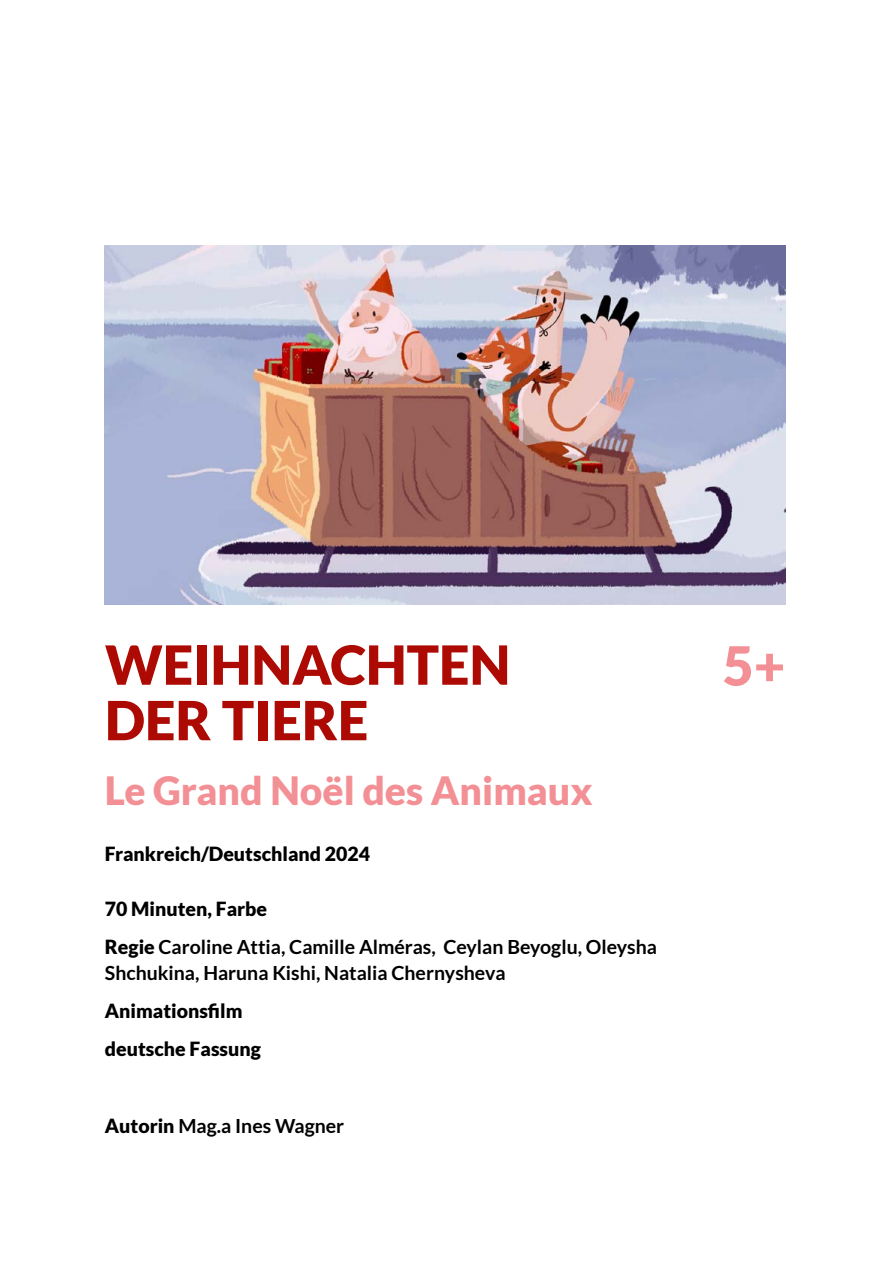
<style>
.page{position:relative;width:893px;height:1263px;background:#fff}
.page>*{position:absolute;margin:0;border:0;box-sizing:border-box;transform-origin:0 0}
.t1{font:900 54px/55.5px "Lato";color:#ad0a04}
.t2{font:900 54px "Lato";color:#f39095}
.t3{font:900 39px "Lato";color:#f39095}
.t4{font:700 19.5px/38.2px "Lato";color:#000}
.t5{font:900 19.5px/38.2px "Lato";color:#000}
.s1{font-weight:900}
</style>
<div class="page">
<img style="left:105px;top:246px;width:680px;height:358px">
<h1 class="t1" style="left:105px;top:636px;width:407px">WEIHNACHTEN<br>DER TIERE</h1>
<h2 class="t3" style="left:105px;top:768px;width:490px">Le Grand Noël des Animaux</h2>
<p class="t5" style="left:105px;top:834px;width:267px">Frankreich/Deutschland 2024</p>
<p class="t4" style="left:105px;top:889px;width:554px"><span class="s1">70 Minuten, Farbe<br>Regie</span> Caroline Attia, Camille Alméras, Ceylan Beyoglu, Oleysha</p>
<p class="t4" style="left:105px;top:953px;width:402px">Shchukina, Haruna Kishi, Natalia Chernysheva</p>
<p class="t5" style="left:105px;top:991px;width:158px">Animationsfilm deutsche Fassung</p>
<p class="t4" style="left:105px;top:1106px;width:241px"><span class="s1">Autorin</span> Mag.a Ines Wagner</p>
<h1 class="t2" style="left:723px;top:634px;width:64px">5+</h1>
</div>
